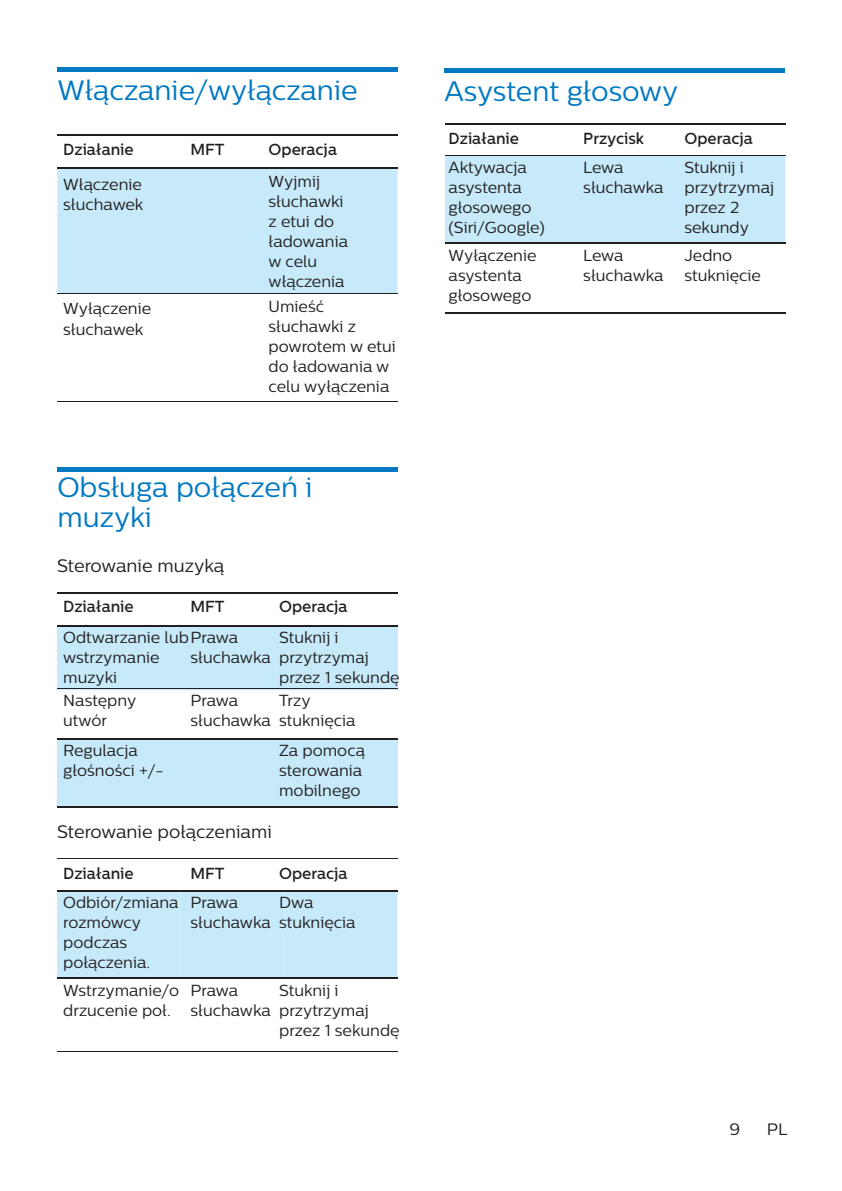
<style>
.page{position:relative;width:842px;height:1191px;background:#fff}
.page>*{position:absolute;margin:0;border:0;box-sizing:border-box;transform-origin:0 0}
.t1{font:28px/30px "Centrale Sans";color:#0079c2}
.t2{font:18px "Centrale Sans";color:#231f20}
.t3{font:16.6px "Centrale Sans";color:#231f20}
.t4{font:16px/20px "Centrale Sans";color:#231f20}
.t5{font:500 16px "Centrale Sans";color:#231f20}
</style>
<div class="page">
<hr style="left:445px;top:68px;width:340px;height:4px;background:#0079c2">
<hr style="left:445px;top:124px;width:133px;height:1px;background:#231f20">
<hr style="left:578px;top:124px;width:98px;height:1px;background:#231f20">
<hr style="left:676px;top:124px;width:109px;height:1px;background:#231f20">
<div style="left:445px;top:156px;width:340px;height:87px;background:#c6eafa"></div>
<hr style="left:445px;top:155px;width:133px;height:1px;background:#231f20">
<hr style="left:578px;top:155px;width:98px;height:1px;background:#231f20">
<hr style="left:676px;top:155px;width:109px;height:1px;background:#231f20">
<hr style="left:445px;top:243px;width:133px;height:1px;background:#231f20">
<hr style="left:578px;top:243px;width:98px;height:1px;background:#231f20">
<hr style="left:676px;top:243px;width:109px;height:1px;background:#231f20">
<hr style="left:445px;top:312px;width:133px;height:1px;background:#231f20">
<hr style="left:578px;top:312px;width:98px;height:1px;background:#231f20">
<hr style="left:676px;top:312px;width:109px;height:1px;background:#231f20">
<hr style="left:57px;top:68px;width:341px;height:4px;background:#0079c2">
<div style="left:57px;top:168px;width:341px;height:125px;background:#c6eafa"></div>
<hr style="left:57px;top:134px;width:128px;height:1px;background:#231f20">
<hr style="left:185px;top:134px;width:108px;height:1px;background:#231f20">
<hr style="left:293px;top:134px;width:105px;height:1px;background:#231f20">
<hr style="left:57px;top:167px;width:128px;height:1px;background:#231f20">
<hr style="left:185px;top:167px;width:108px;height:1px;background:#231f20">
<hr style="left:293px;top:167px;width:105px;height:1px;background:#231f20">
<hr style="left:57px;top:293px;width:128px;height:1px;background:#231f20">
<hr style="left:185px;top:293px;width:108px;height:1px;background:#231f20">
<hr style="left:293px;top:293px;width:105px;height:1px;background:#231f20">
<hr style="left:57px;top:401px;width:341px;height:1px;background:#231f20">
<hr style="left:57px;top:467px;width:340px;height:4px;background:#0079c2">
<hr style="left:57px;top:592px;width:133px;height:1px;background:#231f20">
<hr style="left:190px;top:592px;width:93px;height:1px;background:#231f20">
<hr style="left:283px;top:592px;width:114px;height:1px;background:#231f20">
<div style="left:285px;top:739px;width:112px;height:66px;background:#c6eafa"></div>
<div style="left:180px;top:739px;width:105px;height:66px;background:#c6eafa"></div>
<div style="left:57px;top:739px;width:123px;height:66px;background:#c6eafa"></div>
<div style="left:285px;top:626px;width:112px;height:63px;background:#c6eafa"></div>
<div style="left:180px;top:626px;width:105px;height:63px;background:#c6eafa"></div>
<div style="left:57px;top:626px;width:123px;height:63px;background:#c6eafa"></div>
<hr style="left:57px;top:625px;width:133px;height:1px;background:#231f20">
<hr style="left:190px;top:625px;width:93px;height:1px;background:#231f20">
<hr style="left:283px;top:625px;width:114px;height:1px;background:#231f20">
<hr style="left:57px;top:688px;width:133px;height:1px;background:#231f20">
<hr style="left:190px;top:688px;width:93px;height:1px;background:#231f20">
<hr style="left:283px;top:688px;width:114px;height:1px;background:#231f20">
<hr style="left:57px;top:738px;width:133px;height:1px;background:#231f20">
<hr style="left:190px;top:738px;width:93px;height:1px;background:#231f20">
<hr style="left:283px;top:738px;width:114px;height:1px;background:#231f20">
<hr style="left:57px;top:806px;width:133px;height:1px;background:#231f20">
<hr style="left:190px;top:806px;width:93px;height:1px;background:#231f20">
<hr style="left:283px;top:806px;width:114px;height:1px;background:#231f20">
<div style="left:57px;top:891px;width:340px;height:87px;background:#c6eafa"></div>
<hr style="left:57px;top:857px;width:132px;height:1px;background:#231f20">
<hr style="left:189px;top:857px;width:94px;height:1px;background:#231f20">
<hr style="left:283px;top:857px;width:114px;height:1px;background:#231f20">
<hr style="left:57px;top:890px;width:132px;height:1px;background:#231f20">
<hr style="left:189px;top:890px;width:94px;height:1px;background:#231f20">
<hr style="left:283px;top:890px;width:114px;height:1px;background:#231f20">
<hr style="left:57px;top:978px;width:132px;height:1px;background:#231f20">
<hr style="left:189px;top:978px;width:94px;height:1px;background:#231f20">
<hr style="left:283px;top:978px;width:114px;height:1px;background:#231f20">
<hr style="left:57px;top:1050px;width:132px;height:1px;background:#231f20">
<hr style="left:189px;top:1050px;width:94px;height:1px;background:#231f20">
<hr style="left:283px;top:1050px;width:114px;height:1px;background:#231f20">
<h1 class="t1" style="left:57px;top:75px;width:302px">Włączanie/wyłączanie</h1>
<p class="t5" style="left:191px;top:140px;width:35px">MFT</p>
<p class="t5" style="left:269px;top:140px;width:70px">Operacja</p>
<p class="t5" style="left:63px;top:140px;width:72px">Działanie</p>
<p class="t4" style="left:63px;top:174px;width:82px">Włączenie słuchawek</p>
<p class="t4" style="left:269px;top:171px;width:81px">Wyjmij słuchawki z etui do ładowania w celu włączenia</p>
<p class="t4" style="left:63px;top:299px;width:89px">Wyłączenie słuchawek</p>
<p class="t4" style="left:269px;top:296px;width:129px">Umieść słuchawki z powrotem w etui do ładowania w celu wyłączenia</p>
<h1 class="t1" style="left:57px;top:471px;width:257px">Obsługa połączeń i muzyki</h1>
<p class="t2" style="left:57px;top:555px;width:169px">Sterowanie muzyką</p>
<p class="t5" style="left:63px;top:597px;width:72px">Działanie</p>
<p class="t5" style="left:191px;top:597px;width:35px">MFT</p>
<p class="t5" style="left:279px;top:597px;width:70px">Operacja</p>
<p class="t4" style="left:279px;top:627px;width:122px">Stuknij i przytrzymaj przez 1 sekundę</p>
<p class="t4" style="left:63px;top:627px;width:176px">Odtwarzanie lubPrawa wstrzymanie<br>muzyki</p>
<p class="t4" style="left:63px;top:690px;width:74px">Następny utwór</p>
<p class="t4" style="left:191px;top:690px;width:82px">Prawa słuchawka</p>
<p class="t4" style="left:279px;top:690px;width:78px">Trzy stuknięcia</p>
<p class="t4" style="left:63px;top:740px;width:102px">Regulacja głośności +/-</p>
<p class="t4" style="left:279px;top:740px;width:87px">Za pomocą sterowania mobilnego</p>
<p class="t4" style="left:191px;top:647px;width:82px">słuchawka</p>
<p class="t2" style="left:57px;top:821px;width:216px">Sterowanie połączeniami</p>
<p class="t5" style="left:63px;top:864px;width:72px">Działanie</p>
<p class="t5" style="left:191px;top:864px;width:35px">MFT</p>
<p class="t5" style="left:279px;top:864px;width:70px">Operacja</p>
<p class="t4" style="left:63px;top:892px;width:117px">Odbiór/zmiana rozmówcy podczas połączenia.</p>
<p class="t4" style="left:63px;top:980px;width:117px">Wstrzymanie/o drzucenie poł.</p>
<p class="t4" style="left:191px;top:980px;width:82px">Prawa słuchawka</p>
<p class="t4" style="left:191px;top:892px;width:82px">Prawa słuchawka</p>
<p class="t4" style="left:279px;top:892px;width:78px">Dwa stuknięcia</p>
<p class="t4" style="left:279px;top:980px;width:122px">Stuknij i przytrzymaj przez 1 sekundę</p>
<h1 class="t1" style="left:444px;top:76px;width:235px">Asystent głosowy</h1>
<p class="t5" style="left:449px;top:129px;width:72px">Działanie</p>
<p class="t5" style="left:583px;top:129px;width:63px">Przycisk</p>
<p class="t5" style="left:684px;top:129px;width:70px">Operacja</p>
<p class="t4" style="left:583px;top:157px;width:82px">Lewa słuchawka</p>
<p class="t4" style="left:449px;top:157px;width:98px">Aktywacja asystenta głosowego (Siri/Google)</p>
<p class="t4" style="left:684px;top:157px;width:91px">Stuknij i przytrzymaj przez 2 sekundy</p>
<p class="t4" style="left:449px;top:245px;width:89px">Wyłączenie asystenta głosowego</p>
<p class="t4" style="left:684px;top:245px;width:78px">Jedno stuknięcie</p>
<p class="t4" style="left:583px;top:245px;width:82px">Lewa słuchawka</p>
<p class="t3" style="left:730px;top:1119px;width:12px">9</p>
<p class="t3" style="left:767px;top:1119px;width:22px">PL</p>
</div>
